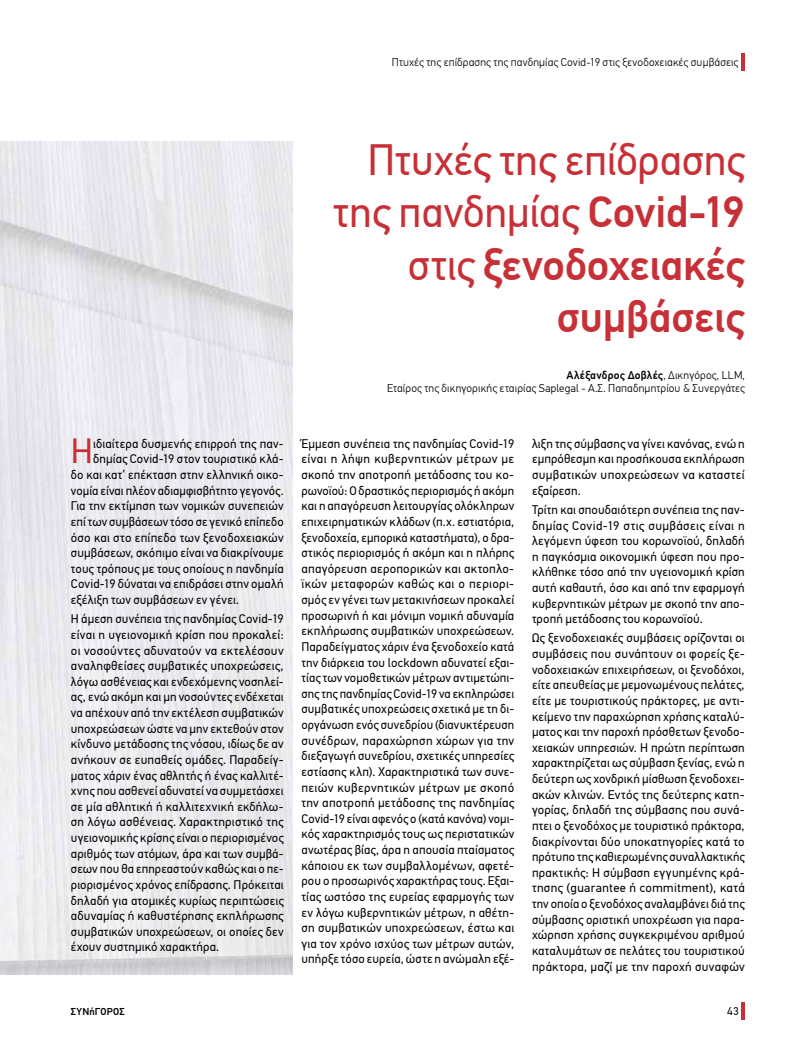
<style>
.page{position:relative;width:798px;height:1063px;background:#fff}
.page>*{position:absolute;margin:0;border:0;box-sizing:border-box;transform-origin:0 0}
.t1{font:43.75px/52.5px "PF Din Text Pro";letter-spacing:-.005em;color:#c73036;text-align:right}
.t2{font:35px "PF Din Text Pro";color:#c73036}
.t3{font:12.5px/15.6px "PF Din Text Pro";letter-spacing:.01em;color:#000;text-align:justify}
.t4{font:300 11.25px/13.8px "PF Din Text Pro";letter-spacing:.01em;color:#000;text-align:right}
.t5{font:11.25px "PF Din Text Pro";color:#000}
.t6{font:500 10px "PF Din Text Pro";letter-spacing:.02em;color:#000}
.s1{font-weight:500}
</style>
<div class="page">
<hr style="left:741px;top:1002px;width:3px;height:18px;background:#c73036">
<hr style="left:741px;top:53px;width:3px;height:18px;background:#c73036">
<img style="left:0;top:142px;width:292px;height:832px">
<p class="t4" style="left:391px;top:56px;width:348px">Πτυχές της επίδρασης της πανδημίας Covid-19 στις ξενοδοχειακές συμβάσεις</p>
<h1 class="t1" style="left:333px;top:134px;width:413px">Πτυχές της επίδρασης της πανδημίας <span class="s1">Covid-19 </span>στις <span class="s1">ξενοδοχειακές συμβάσεις</span></h1>
<p class="t4" style="left:387px;top:368px;width:359px"><span class="s1">Αλέξανδρος Δοβλές</span>, Δικηγόρος, LLM,<br>Εταίρος της δικηγορικής εταιρίας Saplegal - Α.Σ. Παπαδημητρίου &amp; Συνεργάτες</p>
<h2 class="t2" style="left:71px;top:431px;width:24px">Η</h2>
<p class="t3" style="left:93px;top:436px;width:192px">ιδιαίτερα δυσμενής επιρροή της παν-</p>
<p class="t3" style="left:93px;top:451px;width:192px">δημίας Covid-19 στον τουριστικό κλά-</p>
<p class="t3" style="left:71px;top:467px;width:214px">δο και κατ’ επέκταση στην ελληνική οικο-</p>
<p class="t3" style="left:71px;top:483px;width:214px">νομία είναι πλέον αδιαμφισβήτητο γεγονός.</p>
<p class="t3" style="left:71px;top:498px;width:214px">Για την εκτίμηση των νομικών συνεπειών</p>
<p class="t3" style="left:71px;top:514px;width:214px">επί των συμβάσεων τόσο σε γενικό επίπεδο</p>
<p class="t3" style="left:71px;top:530px;width:214px">όσο και στο επίπεδο των ξενοδοχειακών</p>
<p class="t3" style="left:71px;top:545px;width:214px">συμβάσεων, σκόπιμο είναι να διακρίνουμε</p>
<p class="t3" style="left:71px;top:561px;width:214px">τους τρόπους με τους οποίους η πανδημία</p>
<p class="t3" style="left:71px;top:576px;width:214px">Covid-19 δύναται να επιδράσει στην ομαλή</p>
<p class="t3" style="left:71px;top:592px;width:170px">εξέλιξη των συμβάσεων εν γένει.</p>
<p class="t3" style="left:71px;top:611px;width:214px">Η άμεση συνέπεια της πανδημίας Covid-19 είναι η υγειονομική κρίση που προκαλεί: οι νοσούντες αδυνατούν να εκτελέσουν αναληφθείσες συμβατικές υποχρεώσεις, λόγω ασθένειας και ενδεχόμενης νοσηλεί&shy;ας, ενώ ακόμη και μη νοσούντες ενδέχεται να απέχουν από την εκτέλεση συμβατικών υποχρεώσεων ώστε να μην εκτεθούν στον κίνδυνο μετάδοσης της νόσου, ιδίως δε αν ανήκουν σε ευπαθείς ομάδες. Παραδείγ&shy;ματος χάριν ένας αθλητής ή ένας καλλιτέ&shy;χνης που ασθενεί αδυνατεί να συμμετάσχει σε μία αθλητική ή καλλιτεχνική εκδήλω&shy;ση λόγω ασθένειας. Χαρακτηριστικό της υγειονομικής κρίσης είναι ο περιορισμένος αριθμός των ατόμων, άρα και των συμβά&shy;σεων που θα επηρεαστούν καθώς και ο πε&shy;ριορισμένος χρόνος επίδρασης. Πρόκειται δηλαδή για ατομικές κυρίως περιπτώσεις αδυναμίας ή καθυστέρησης εκπλήρωσης συμβατικών υποχρεώσεων, οι οποίες δεν έχουν συστημικό χαρακτήρα.</p>
<p class="t3" style="left:301px;top:436px;width:214px">Έμμεση συνέπεια της πανδημίας Covid-19 είναι η λήψη κυβερνητικών μέτρων με σκοπό την αποτροπή μετάδοσης του κο&shy;ρωνοϊού: Ο δραστικός περιορισμός ή ακόμη και η απαγόρευση λειτουργίας ολόκληρων επιχειρηματικών κλάδων (π.χ. εστιατόρια, ξενοδοχεία, εμπορικά καταστήματα), ο δρα&shy;στικός περιορισμός ή ακόμη και η πλήρης απαγόρευση αεροπορικών και ακτοπλο&shy;ϊκών μεταφορών καθώς και ο περιορι&shy;σμός εν γένει των μετακινήσεων προκαλεί προσωρινή ή και μόνιμη νομική αδυναμία εκπλήρωσης συμβατικών υποχρεώσεων.<br>Παραδείγματος χάριν ένα ξενοδοχείο κατά την διάρκεια του lockdown αδυνατεί εξαι&shy;τίας των νομοθετικών μέτρων αντιμετώπι&shy;σης της πανδημίας Covid-19 να εκπληρώσει συμβατικές υποχρεώσεις σχετικά με τη δι&shy;οργάνωση ενός συνεδρίου (διανυκτέρευση συνέδρων, παραχώρηση χώρων για την διεξαγωγή συνεδρίου, σχετικές υπηρεσίες εστίασης κλπ). Χαρακτηριστικά των συνε&shy;πειών κυβερνητικών μέτρων με σκοπό την αποτροπή μετάδοσης της πανδημίας Covid-19 είναι αφενός ο (κατά κανόνα) νομι&shy;κός χαρακτηρισμός τους ως περιστατικών ανωτέρας βίας, άρα η απουσία πταίσματος κάποιου εκ των συμβαλλομένων, αφετέ&shy;ρου ο προσωρινός χαρακτήρας τους. Εξαι&shy;τίας ωστόσο της ευρείας εφαρμογής των εν λόγω κυβερνητικών μέτρων, η αθέτη&shy;ση συμβατικών υποχρεώσεων, έστω και για τον χρόνο ισχύος των μέτρων αυτών, υπήρξε τόσο ευρεία, ώστε η ανώμαλη εξέ-</p>
<p class="t3" style="left:531px;top:436px;width:214px">λιξη της σύμβασης να γίνει κανόνας, ενώ η εμπρόθεσμη και προσήκουσα εκπλήρωση συμβατικών υποχρεώσεων να καταστεί εξαίρεση.</p>
<p class="t3" style="left:531px;top:502px;width:214px">Τρίτη και σπουδαιότερη συνέπεια της παν&shy;δημίας Covid-19 στις συμβάσεις είναι η λεγόμενη ύφεση του κορωνοϊού, δηλαδή η παγκόσμια οικονομική ύφεση που προ&shy;κλήθηκε τόσο από την υγειονομική κρίση αυτή καθαυτή, όσο και από την εφαρμογή κυβερνητικών μέτρων με σκοπό την απο&shy;τροπή μετάδοσης του κορωνοϊού.</p>
<p class="t3" style="left:531px;top:630px;width:214px">Ως ξενοδοχειακές συμβάσεις ορίζονται οι συμβάσεις που συνάπτουν οι φορείς ξε&shy;νοδοχειακών επιχειρήσεων, οι ξενοδόχοι, είτε απευθείας με μεμονωμένους πελάτες, είτε με τουριστικούς πράκτορες, με αντι&shy;κείμενο την παραχώρηση χρήσης καταλύ&shy;ματος και την παροχή πρόσθετων ξενοδο&shy;χειακών υπηρεσιών. Η πρώτη περίπτωση χαρακτηρίζεται ως σύμβαση ξενίας, ενώ η δεύτερη ως χονδρική μίσθωση ξενοδοχει&shy;ακών κλινών. Εντός της δεύτερης κατη&shy;γορίας, δηλαδή της σύμβασης που συνά&shy;πτει ο ξενοδόχος με τουριστικό πράκτορα, διακρίνονται δύο υποκατηγορίες κατά το πρότυπο της καθιερωμένης συναλλακτικής πρακτικής: Η σύμβαση εγγυημένης κρά&shy;τησης (guarantee ή commitment), κατά την οποία ο ξενοδόχος αναλαμβάνει διά της σύμβασης οριστική υποχρέωση για παρα&shy;χώρηση χρήσης συγκεκριμένου αριθμού καταλυμάτων σε πελάτες του τουριστικού πράκτορα, μαζί με την παροχή συναφών</p>
<p class="t6" style="left:71px;top:1005px;width:55px">ΣΥΝήΓΟΡΟΣ</p>
<p class="t5" style="left:727px;top:1005px;width:13px">43</p>
</div>
